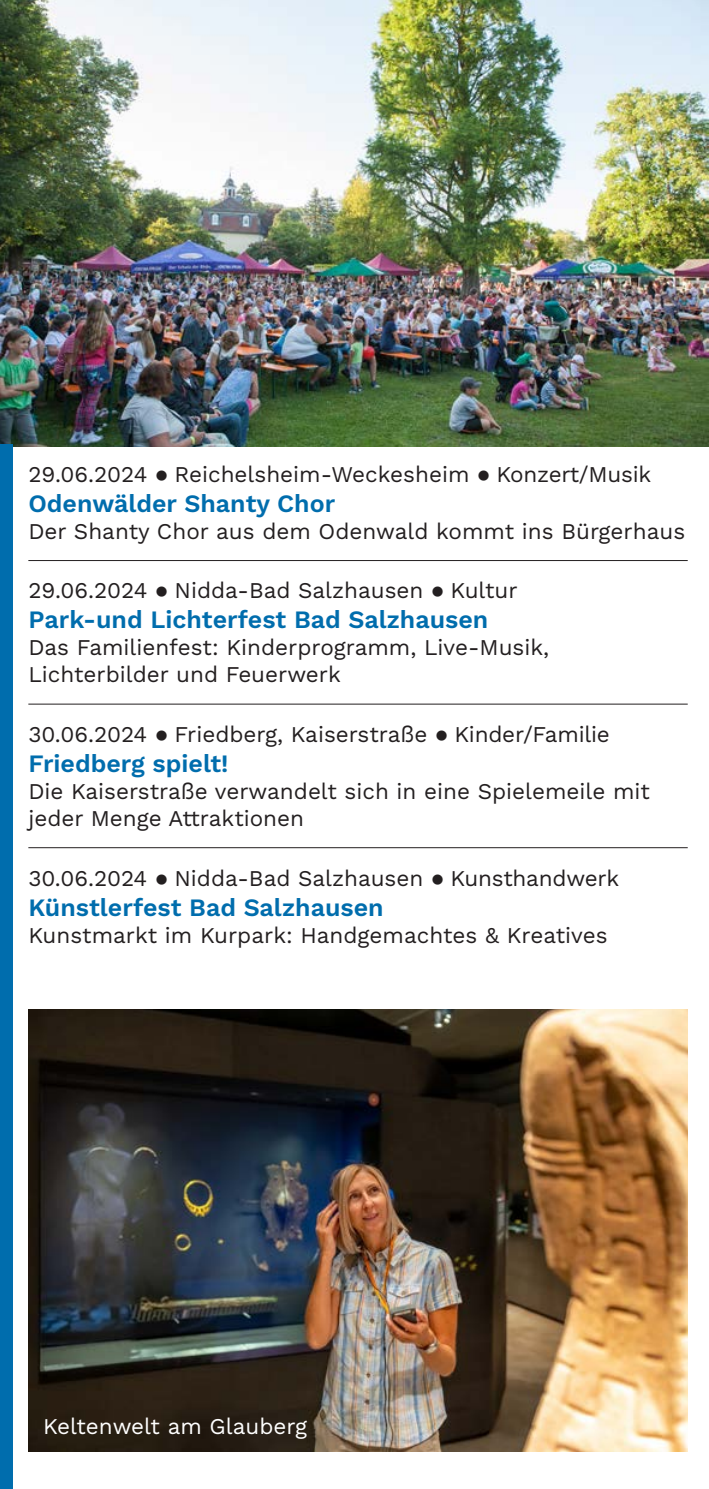
<style>
.page{position:relative;width:709px;height:1489px;background:#fff}
.page>*{position:absolute;margin:0;border:0;box-sizing:border-box;transform-origin:0 0}
.t1{font:600 25px "Work Sans";color:#006dad}
.t2{font:22.5px/27px "Work Sans";color:#231f20}
.t3{font:22.5px "Work Sans";color:#fff}
</style>
<div class="page">
<img style="left:1px;top:0;width:707px;height:446px">
<img style="left:0;top:0;width:1px;height:446px">
<div style="left:0;top:445px;width:12px;height:1043px;background:#006dad"></div>
<hr style="left:708px;top:446px;width:1px;height:1042px;background:#9ec536">
<hr style="left:708px;top:0;width:1px;height:446px;background:#9ec536">
<hr style="left:28px;top:560px;width:659px;height:1px;background:#231f20">
<hr style="left:28px;top:703px;width:659px;height:1px;background:#231f20">
<hr style="left:28px;top:847px;width:659px;height:1px;background:#231f20">
<img style="left:28px;top:1009px;width:659px;height:441px">
<p class="t2" style="left:28px;top:459px;width:624px">29.06.2024 ● Reichelsheim-Weckesheim ● Konzert/Musik</p>
<p class="t1" style="left:28px;top:484px;width:308px">Odenwälder Shanty Chor</p>
<p class="t2" style="left:28px;top:516px;width:658px">Der Shanty Chor aus dem Odenwald kommt ins Bürgerhaus</p>
<p class="t2" style="left:28px;top:576px;width:490px">29.06.2024 ● Nidda-Bad Salzhausen ● Kultur</p>
<p class="t1" style="left:28px;top:601px;width:461px">Park-und Lichterfest Bad Salzhausen</p>
<p class="t2" style="left:28px;top:633px;width:522px">Das Familienfest: Kinderprogramm, Live-Musik,<br>Lichterbilder und Feuerwerk</p>
<p class="t2" style="left:28px;top:719px;width:583px">30.06.2024 ● Friedberg, Kaiserstraße ● Kinder/Familie</p>
<p class="t1" style="left:28px;top:744px;width:202px">Friedberg spielt!</p>
<p class="t2" style="left:28px;top:776px;width:623px">Die Kaiserstraße verwandelt sich in eine Spielemeile mit jeder Menge Attraktionen</p>
<p class="t2" style="left:28px;top:863px;width:592px">30.06.2024 ● Nidda-Bad Salzhausen ● Kunsthandwerk</p>
<p class="t1" style="left:28px;top:888px;width:357px">Künstlerfest Bad Salzhausen</p>
<p class="t2" style="left:28px;top:920px;width:581px">Kunstmarkt im Kurpark: Handgemachtes &amp; Kreatives</p>
<p class="t3" style="left:43px;top:1408px;width:265px">Keltenwelt am Glauberg</p>
</div>
